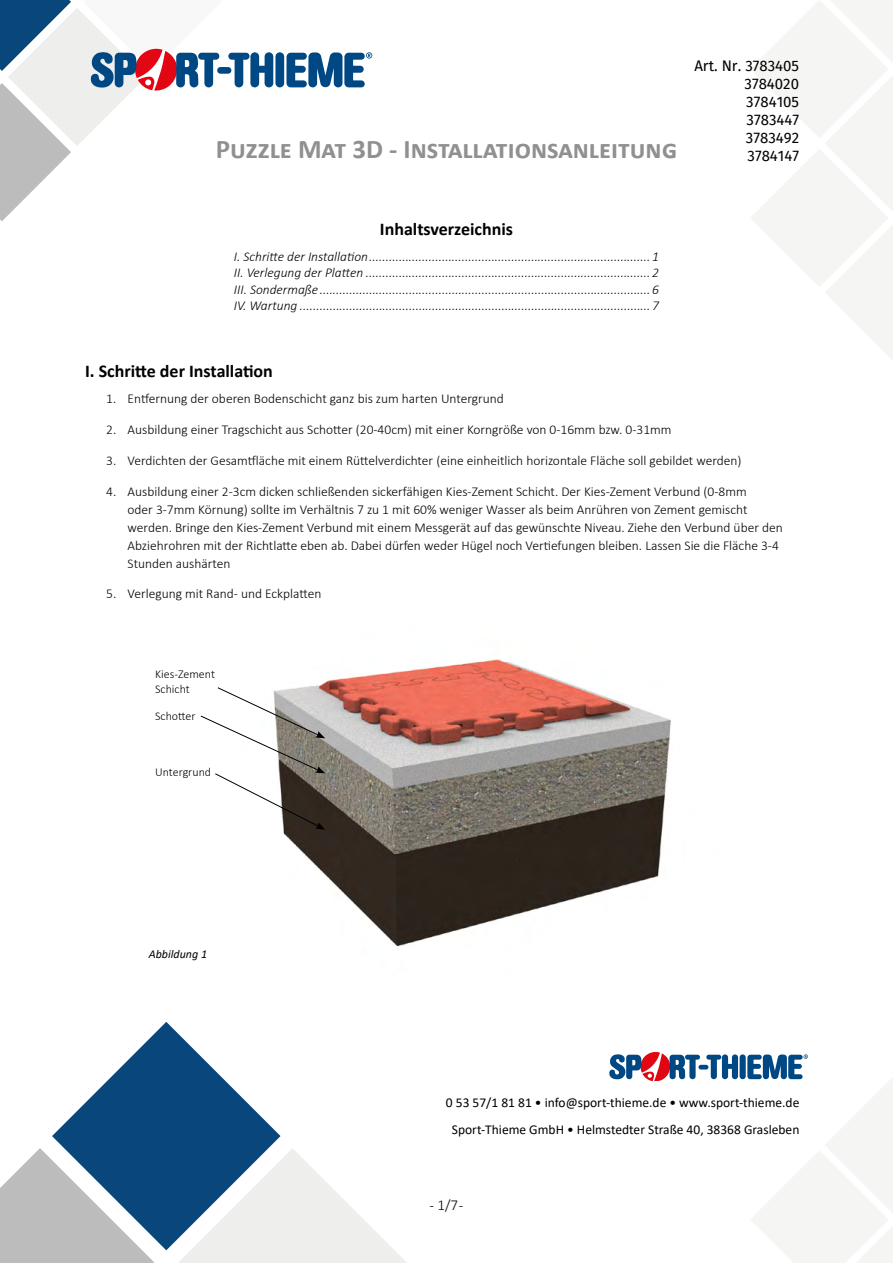
<style>
.page{position:relative;width:893px;height:1263px;background:#fff}
.page>*{position:absolute;margin:0;border:0;box-sizing:border-box;transform-origin:0 0}
.t1{font:700 27px "Calibri";color:#909090}
.t2{font:700 18px "Calibri";color:#000}
.t3{font:15px/18px "Fira Sans";color:#000;text-align:justify}
.t4{font:300 15px "Calibri";color:#000}
.t5{font:300 13.5px/18px "Calibri";color:#000}
.t6{font:italic 300 13.5px/16.2px "Calibri";color:#000;text-align:justify}
.t7{font:13.5px/27px "Calibri";color:#000;text-align:center}
.t8{font:300 12px/14.4px "Calibri";color:#000}
.t9{font:italic 12px "Calibri";color:#000}
</style>
<div class="page">
<svg style="left:751px;top:0;width:142px;height:360px"></svg>
<svg style="left:52px;top:1022px;width:229px;height:228px;fill:#09467b"></svg>
<svg style="left:0;top:1148px;width:154px;height:115px"></svg>
<svg style="left:178px;top:1148px;width:228px;height:115px"></svg>
<hr style="left:698px;top:1065px;width:10px;height:4px;background:#004884;border-radius:2px">
<div style="left:740px;top:1054px;width:6px;height:25px;background:#004884;border-radius:3px"></div>
<svg style="left:706px;top:1054px;width:32px;height:25px"></svg>
<svg style="left:747px;top:1054px;width:146px;height:209px"></svg>
<svg style="left:609px;top:1052px;width:91px;height:28px"></svg>
<div style="left:217px;top:67px;width:14px;height:7px;background:#004884;border-radius:3px"></div>
<div style="left:275px;top:52px;width:9px;height:35px;background:#004884;border-radius:4px"></div>
<svg style="left:228px;top:52px;width:45px;height:35px"></svg>
<svg style="left:286px;top:52px;width:86px;height:35px"></svg>
<svg style="left:0;top:0;width:221px;height:221px"></svg>
<img style="left:283px;top:659px;width:388px;height:288px">
<svg style="left:200px;top:687px;width:125px;height:143px"></svg>
<h1 class="t1" style="left:216px;top:130px;width:463px">Puzzle Mat 3D - Installationsanleitung</h1>
<p class="t3" style="left:744px;top:56px;width:56px;text-indent:-50px">Art. Nr. 3783405<br>3784020<br>3784105<br>3783447<br>3783492<br>3784147</p>
<h2 class="t2" style="left:380px;top:216px;width:135px">Inhaltsverzeichnis</h2>
<p class="t6" style="left:234px;top:248px;width:427px">I. Schritte der Installation..................................................................................... 1<br>II. Verlegung der Platten ...................................................................................... 2<br>III. Sondermaße.................................................................................................... 6<br>IV. Wartung .......................................................................................................... 7</p>
<h2 class="t2" style="left:85px;top:358px;width:189px">I. Schritte der Installation</h2>
<p class="t5" style="left:106px;top:390px;width:399px">1. Entfernung der oberen Bodenschicht ganz bis zum harten Untergrund</p>
<p class="t5" style="left:106px;top:421px;width:567px">2. Ausbildung einer Tragschicht aus Schotter (20-40cm) mit einer Korngröße von 0-16mm bzw. 0-31mm</p>
<p class="t5" style="left:106px;top:451px;width:637px">3. Verdichten der Gesamtfläche mit einem Rüttelverdichter (eine einheitlich horizontale Fläche soll gebildet werden)</p>
<p class="t5" style="left:128px;top:482px;width:657px;text-indent:-21px">4. Ausbildung einer 2-3cm dicken schließenden sickerfähigen Kies-Zement Schicht. Der Kies-Zement Verbund (0-8mm<br>oder 3-7mm Körnung) sollte im Verhältnis 7 zu 1 mit 60% weniger Wasser als beim Anrühren von Zement gemischt werden. Bringe den Kies-Zement Verbund mit einem Messgerät auf das gewünschte Niveau. Ziehe den Verbund über den Abziehrohren mit der Richtlatte eben ab. Dabei dürfen weder Hügel noch Vertiefungen bleiben. Lassen Sie die Fläche 3-4<br>Stunden aushärten</p>
<p class="t5" style="left:106px;top:585px;width:217px">5. Verlegung mit Rand- und Eckplatten</p>
<p class="t8" style="left:155px;top:667px;width:61px">Kies-Zement<br>Schicht</p>
<p class="t8" style="left:155px;top:708px;width:42px">Schotter</p>
<p class="t8" style="left:155px;top:765px;width:57px">Untergrund</p>
<p class="t9" style="left:149px;top:945px;width:60px">Abbildung 1</p>
<p class="t7" style="left:446px;top:1089px;width:355px">0 53 57/1 81 81 • info@sport-thieme.de • www.sport-thieme.de<br>Sport-Thieme GmbH • Helmstedter Straße 40, 38368 Grasleben</p>
<p class="t4" style="left:430px;top:1196px;width:35px">- 1/7 -</p>
</div>
